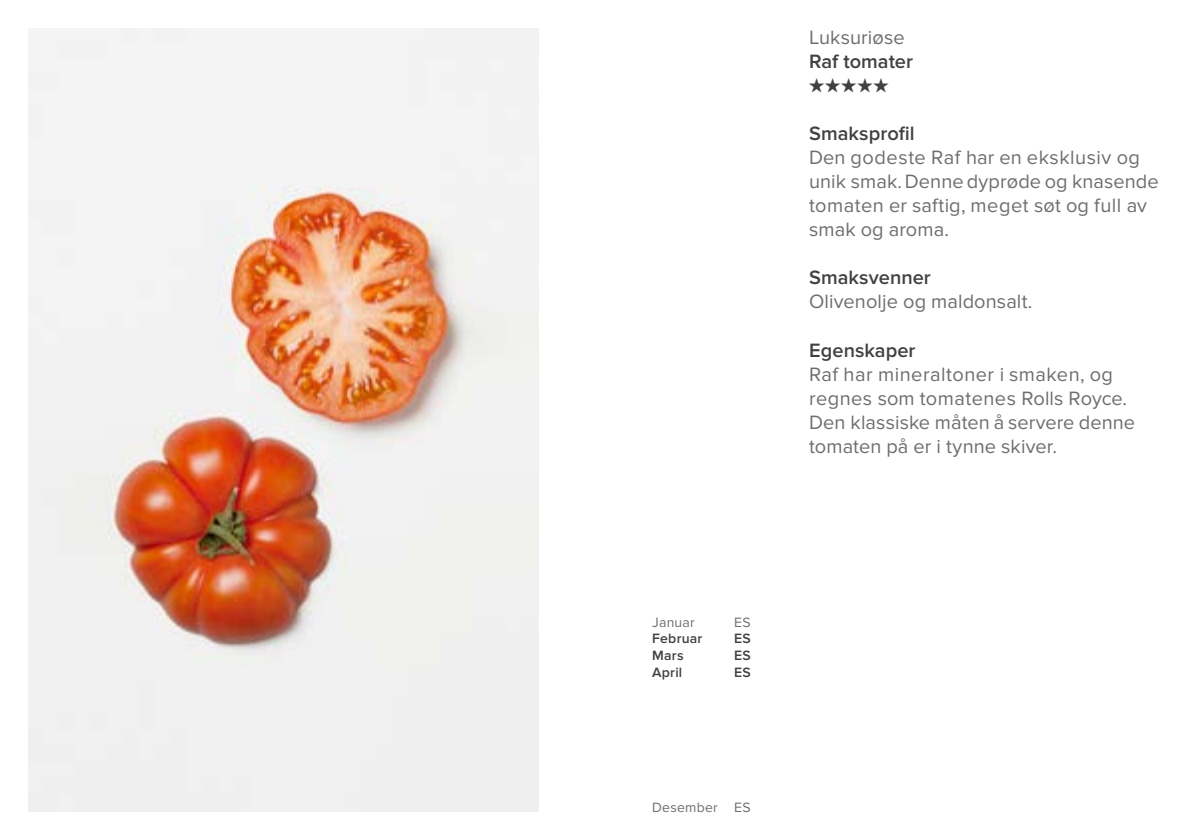
<style>
.page{position:relative;width:1191px;height:840px;background:#fff}
.page>*{position:absolute;margin:0;border:0;box-sizing:border-box;transform-origin:0 0}
.t1{font:20px/24px "Proxima Nova";letter-spacing:.005em;color:#6d6e71}
.t2{font:600 20px "Proxima Nova";color:#414042}
.t3{font:600 14px "Proxima Nova";letter-spacing:.015em;color:#414042}
.t4{font:14px "Proxima Nova";letter-spacing:.015em;color:#6d6e71}
.s1{font-weight:600;color:#414042}
</style>
<div class="page">
<img style="left:28px;top:28px;width:511px;height:783px">
<p class="t1" style="left:809px;top:26px;width:105px">Luksuriøse<br><span class="s1">Raf tomater</span></p>
<p class="t2" style="left:809px;top:74px;width:81px">★★★★★</p>
<p class="t1" style="left:809px;top:122px;width:351px"><span class="s1">Smaksprofil<br></span>Den godeste Raf har en eksklusiv og unik smak. Denne dyprøde og knasende tomaten er saftig, meget søt og full av smak og aroma.</p>
<p class="t1" style="left:809px;top:266px;width:225px"><span class="s1">Smaksvenner<br></span>Olivenolje og maldonsalt.</p>
<p class="t1" style="left:809px;top:338px;width:327px"><span class="s1">Egenskaper<br></span>Raf har mineraltoner i smaken, og regnes som tomatenes Rolls Royce.<br>Den klassiske måten å servere denne tomaten på er i tynne skiver.</p>
<p class="t4" style="left:652px;top:613px;width:44px">Januar</p>
<p class="t4" style="left:734px;top:613px;width:18px">ES</p>
<p class="t3" style="left:652px;top:630px;width:52px">Februar</p>
<p class="t3" style="left:734px;top:630px;width:18px">ES</p>
<p class="t3" style="left:652px;top:647px;width:33px">Mars</p>
<p class="t3" style="left:734px;top:647px;width:18px">ES</p>
<p class="t3" style="left:652px;top:664px;width:32px">April</p>
<p class="t3" style="left:734px;top:664px;width:18px">ES</p>
<p class="t4" style="left:652px;top:798px;width:100px">Desember ES</p>
</div>
